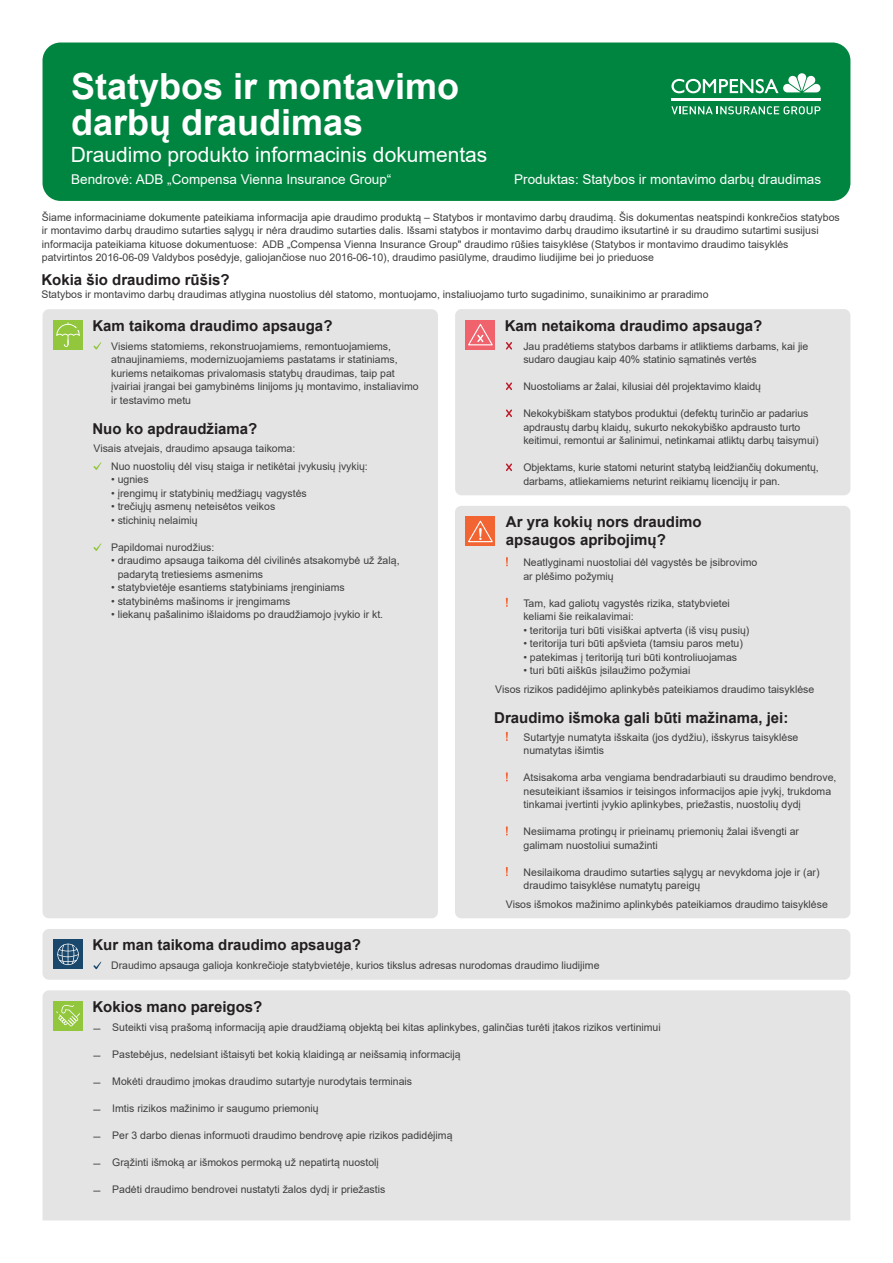
<style>
.page{position:relative;width:893px;height:1263px;background:#fff}
.page>*{position:absolute;margin:0;border:0;box-sizing:border-box;transform-origin:0 0}
.t1{font:700 36px/36px "Arial";color:#fff}
.t2{font:21px "Arial";color:#fff}
.t3{font:700 15px/18px "Arial";color:#231f20}
.t4{font:13.5px "Arial";color:#fff}
.t5{font:10.5px/13.5px "Arial";color:#3e3e3f}
</style>
<div class="page">
<div style="left:43px;top:990px;width:807px;height:230px;background:#e4e4e5"></div>
<div style="left:53px;top:1001px;width:30px;height:29px;background:#92c73d"></div>
<svg style="left:56px;top:1004px;width:24px;height:22px"></svg>
<div style="left:43px;top:929px;width:807px;height:51px;background:#e4e4e5;border-radius:6px"></div>
<div style="left:53px;top:939px;width:30px;height:30px;background:#1a486d"></div>
<svg style="left:57px;top:944px;width:22px;height:21px"></svg>
<div style="left:455px;top:506px;width:395px;height:412px;background:#e4e4e5;border-radius:6px"></div>
<div style="left:465px;top:517px;width:30px;height:29px;background:#f26533"></div>
<svg style="left:468px;top:520px;width:25px;height:23px"></svg>
<div style="left:455px;top:309px;width:395px;height:186px;background:#e4e4e5;border-radius:6px"></div>
<div style="left:465px;top:320px;width:30px;height:30px;background:#f0626c"></div>
<svg style="left:468px;top:324px;width:25px;height:22px"></svg>
<div style="left:43px;top:309px;width:395px;height:609px;background:#e4e4e5;border-radius:6px"></div>
<div style="left:53px;top:320px;width:30px;height:30px;background:#92c73d"></div>
<svg style="left:56px;top:322px;width:24px;height:25px"></svg>
<div style="left:43px;top:43px;width:807px;height:158px;background:#008540;border-radius:18px"></div>
<hr style="left:671px;top:99px;width:149px;height:2px;background:#fff">
<svg style="left:671px;top:106px;width:149px;height:8px"></svg>
<svg style="left:671px;top:73px;width:149px;height:20px"></svg>
<svg style="left:94px;top:342px;width:7px;height:8px"></svg>
<svg style="left:94px;top:462px;width:7px;height:8px"></svg>
<svg style="left:94px;top:543px;width:7px;height:8px"></svg>
<svg style="left:506px;top:342px;width:6px;height:8px"></svg>
<svg style="left:506px;top:382px;width:6px;height:8px"></svg>
<svg style="left:506px;top:409px;width:6px;height:8px"></svg>
<svg style="left:506px;top:463px;width:6px;height:8px"></svg>
<svg style="left:94px;top:962px;width:7px;height:7px"></svg>
<svg style="left:506px;top:557px;width:2px;height:9px"></svg>
<svg style="left:506px;top:598px;width:2px;height:9px"></svg>
<svg style="left:506px;top:732px;width:2px;height:9px"></svg>
<svg style="left:506px;top:867px;width:2px;height:9px"></svg>
<svg style="left:506px;top:826px;width:2px;height:9px"></svg>
<svg style="left:506px;top:772px;width:2px;height:9px"></svg>
<h1 class="t1" style="left:71px;top:69px;width:390px">Statybos ir montavimo darbų draudimas</h1>
<h2 class="t2" style="left:71px;top:140px;width:418px">Draudimo produkto informacinis dokumentas</h2>
<p class="t4" style="left:71px;top:170px;width:322px">Bendrovė: ADB „Compensa Vienna Insurance Group“</p>
<p class="t4" style="left:514px;top:170px;width:308px">Produktas: Statybos ir montavimo darbų draudimas</p>
<p class="t5" style="left:42px;top:210px;width:799px">Šiame informaciniame dokumente pateikiama informacija apie draudimo produktą – Statybos ir montavimo darbų draudimą. Šis dokumentas neatspindi konkrečios statybos ir montavimo darbų draudimo sutarties sąlygų ir nėra draudimo sutarties dalis. Išsami statybos ir montavimo darbų draudimo iksutartinė ir su draudimo sutartimi susijusi informacija pateikiama kituose dokumentuose: ADB „Compensa Vienna Insurance Group" draudimo rūšies taisyklėse (Statybos ir montavimo draudimo taisyklės patvirtintos 2016-06-09 Valdybos posėdyje, galiojančiose nuo 2016-06-10), draudimo pasiūlyme, draudimo liudijime bei jo prieduose</p>
<h3 class="t3" style="left:41px;top:271px;width:190px">Kokia šio draudimo rūšis?</h3>
<p class="t5" style="left:41px;top:288px;width:669px">Statybos ir montavimo darbų draudimas atlygina nuostolius dėl statomo, montuojamo, instaliuojamo turto sugadinimo, sunaikinimo ar praradimo</p>
<h3 class="t3" style="left:92px;top:316px;width:242px">Kam taikoma draudimo apsauga?</h3>
<p class="t5" style="left:523px;top:339px;width:286px">Jau pradėtiems statybos darbams ir atliktiems darbams, kai jie sudaro daugiau kaip 40% statinio sąmatinės vertės</p>
<p class="t5" style="left:523px;top:380px;width:239px">Nuostoliams ar žalai, kilusiai dėl projektavimo klaidų</p>
<p class="t5" style="left:523px;top:407px;width:297px">Nekokybiškam statybos produktui (defektų turinčio ar padarius apdraustų darbų klaidų, sukurto nekokybiško apdrausto turto keitimui, remontui ar šalinimui, netinkamai atliktų darbų taisymui)</p>
<p class="t5" style="left:523px;top:461px;width:297px">Objektams, kurie statomi neturint statybą leidžiančių dokumentų, darbams, atliekamiems neturint reikiamų licencijų ir pan.</p>
<h3 class="t3" style="left:506px;top:513px;width:197px">Ar yra kokių nors draudimo apsaugos apribojimų?</h3>
<p class="t5" style="left:523px;top:556px;width:235px">Neatlyginami nuostoliai dėl vagystės be įsibrovimo ar plėšimo požymių</p>
<p class="t5" style="left:523px;top:596px;width:208px">Tam, kad galiotų vagystės rizika, statybvietei keliami šie reikalavimai:</p>
<p class="t5" style="left:523px;top:623px;width:227px">• teritorija turi būti visiškai aptverta (iš visų pusių)</p>
<p class="t5" style="left:523px;top:637px;width:221px">• teritorija turi būti apšvieta (tamsiu paros metu)</p>
<p class="t5" style="left:523px;top:650px;width:215px">• patekimas į teritoriją turi būti kontroliuojamas</p>
<p class="t5" style="left:523px;top:664px;width:169px">• turi būti aiškūs įsilaužimo požymiai</p>
<h3 class="t3" style="left:494px;top:708px;width:296px">Draudimo išmoka gali būti mažinama, jei:</h3>
<h3 class="t3" style="left:505px;top:316px;width:259px">Kam netaikoma draudimo apsauga?</h3>
<p class="t5" style="left:111px;top:339px;width:309px">Visiems statomiems, rekonstruojamiems, remontuojamiems, atnaujinamiems, modernizuojamiems pastatams ir statiniams, kuriems netaikomas privalomasis statybų draudimas, taip pat įvairiai įrangai bei gamybinėms linijoms jų montavimo, instaliavimo ir testavimo metu</p>
<h3 class="t3" style="left:92px;top:419px;width:167px">Nuo ko apdraudžiama?</h3>
<p class="t5" style="left:94px;top:441px;width:203px">Visais atvejais, draudimo apsauga taikoma:</p>
<p class="t5" style="left:111px;top:459px;width:258px">Nuo nuostolių dėl visų staiga ir netikėtai įvykusių įvykių:</p>
<p class="t5" style="left:111px;top:473px;width:39px">• ugnies</p>
<p class="t5" style="left:111px;top:486px;width:197px">• įrengimų ir statybinių medžiagų vagystės</p>
<p class="t5" style="left:111px;top:500px;width:166px">• trečiųjų asmenų neteisėtos veikos</p>
<p class="t5" style="left:111px;top:513px;width:88px">• stichinių nelaimių</p>
<p class="t5" style="left:111px;top:540px;width:105px">Papildomai nurodžius:</p>
<p class="t5" style="left:118px;top:554px;width:283px;text-indent:-7px">• draudimo apsauga taikoma dėl civilinės atsakomybė už žalą, padarytą tretiesiems asmenims</p>
<p class="t5" style="left:111px;top:581px;width:235px">• statybvietėje esantiems statybiniams įrenginiams</p>
<p class="t5" style="left:111px;top:594px;width:181px">• statybinėms mašinoms ir įrengimams</p>
<p class="t5" style="left:111px;top:608px;width:274px">• liekanų pašalinimo išlaidoms po draudžiamojo įvykio ir kt.</p>
<p class="t5" style="left:495px;top:682px;width:320px">Visos rizikos padidėjimo aplinkybės pateikiamos draudimo taisyklėse</p>
<h3 class="t3" style="left:92px;top:936px;width:270px">Kur man taikoma draudimo apsauga?</h3>
<p class="t5" style="left:524px;top:730px;width:276px">Sutartyje numatyta išskaita (jos dydžiu), išskyrus taisyklėse numatytas išimtis</p>
<p class="t5" style="left:524px;top:771px;width:314px">Atsisakoma arba vengiama bendradarbiauti su draudimo bendrove, nesuteikiant išsamios ir teisingos informacijos apie įvykį, trukdoma tinkamai įvertinti įvykio aplinkybes, priežastis, nuostolių dydį</p>
<p class="t5" style="left:524px;top:825px;width:277px">Nesiimama protingų ir prieinamų priemonių žalai išvengti ar galimam nuostoliui sumažinti</p>
<p class="t5" style="left:524px;top:865px;width:297px">Nesilaikoma draudimo sutarties sąlygų ar nevykdoma joje ir (ar) draudimo taisyklėse numatytų pareigų</p>
<p class="t5" style="left:506px;top:897px;width:323px">Visos išmokos mažinimo aplinkybės pateikiamos draudimo taisyklėse</p>
<p class="t5" style="left:111px;top:959px;width:490px">Draudimo apsauga galioja konkrečioje statybvietėje, kurios tikslus adresas nurodomas draudimo liudijime</p>
<h3 class="t3" style="left:92px;top:997px;width:172px">Kokios mano pareigos?</h3>
<p class="t5" style="left:112px;top:1020px;width:550px">Suteikti visą prašomą informaciją apie draudžiamą objektą bei kitas aplinkybes, galinčias turėti įtakos rizikos vertinimui</p>
<p class="t5" style="left:112px;top:1047px;width:350px">Pastebėjus, nedelsiant ištaisyti bet kokią klaidingą ar neišsamią informaciją</p>
<p class="t5" style="left:112px;top:1074px;width:301px">Mokėti draudimo įmokas draudimo sutartyje nurodytais terminais</p>
<p class="t5" style="left:112px;top:1101px;width:208px">Imtis rizikos mažinimo ir saugumo priemonių</p>
<p class="t5" style="left:112px;top:1128px;width:342px">Per 3 darbo dienas informuoti draudimo bendrovę apie rizikos padidėjimą</p>
<p class="t5" style="left:112px;top:1155px;width:268px">Grąžinti išmoką ar išmokos permoką už nepatirtą nuostolį</p>
<p class="t5" style="left:112px;top:1182px;width:275px">Padėti draudimo bendrovei nustatyti žalos dydį ir priežastis</p>
</div>
